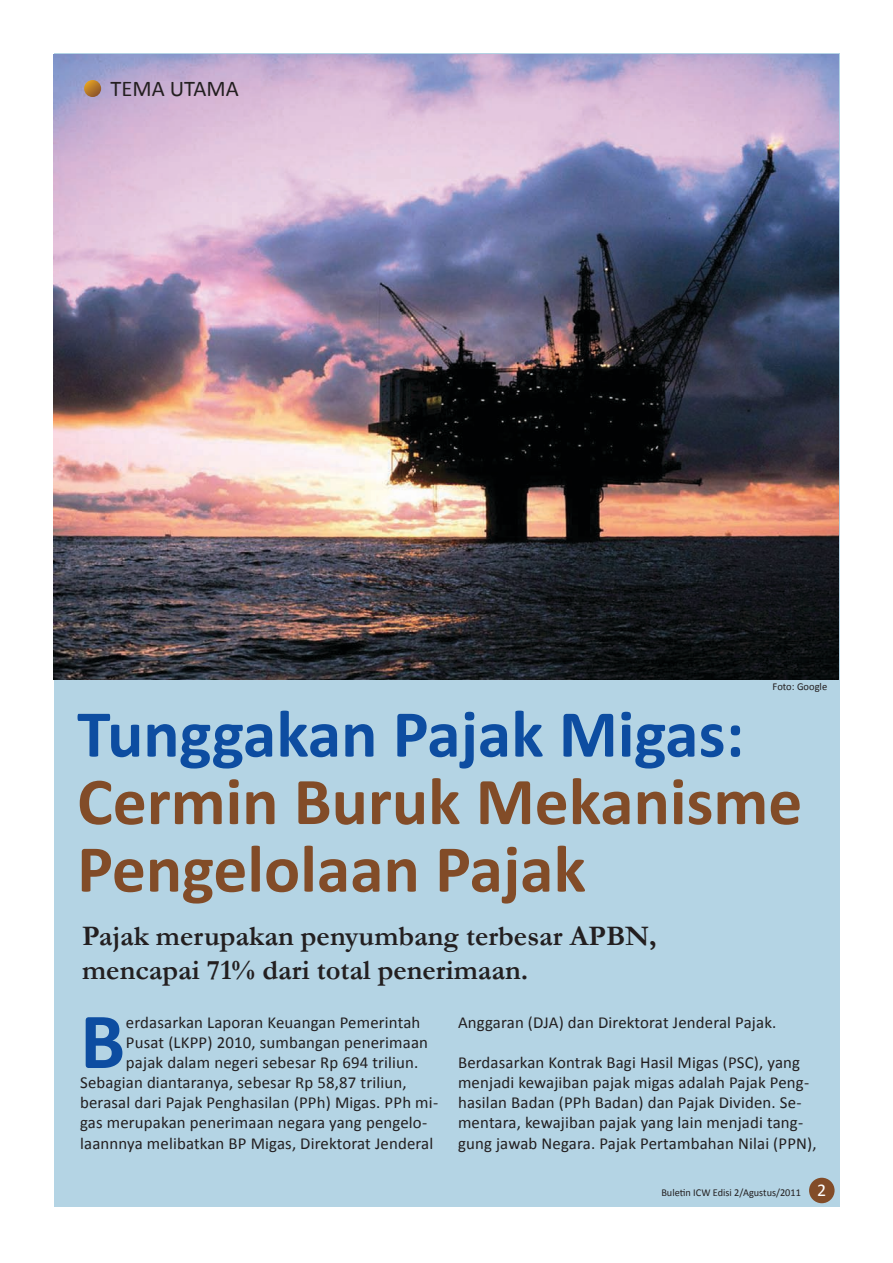
<style>
.page{position:relative;width:893px;height:1263px;background:#fff}
.page>*{position:absolute;margin:0;border:0;box-sizing:border-box;transform-origin:0 0}
.t1{font:700 80.25px "Calibri";color:#0d4da1}
.t2{font:700 67.5px/67.5px "Calibri";color:#824c28}
.t3{font:700 67.5px "Calibri";color:#0d4da1}
.t4{font:700 28.5px "Garamond";color:#231f20}
.t5{font:22.5px "Calibri";color:#231f20}
.t6{font:18px "Calibri";color:#fff}
.t7{font:16.8px/20.1px "Calibri";letter-spacing:.01em;color:#231f20}
.t8{font:10.5px "Calibri";color:#231f20}
</style>
<div class="page">
<div style="left:54px;top:53px;width:785px;height:1154px;background:#b4d4e4"></div>
<div style="left:809px;top:1178px;width:26px;height:25px;background:#824c28;border-radius:50%"></div>
<img style="left:54px;top:54px;width:785px;height:625px">
<svg style="left:84px;top:80px;width:17px;height:17px"></svg>
<p class="t5" style="left:111px;top:74px;width:130px">TEMA UTAMA</p>
<p class="t8" style="left:773px;top:680px;width:56px">Foto: Google</p>
<p class="t3" style="left:77px;top:692px;width:668px">Tunggakan Pajak Migas:</p>
<p class="t2" style="left:77px;top:765px;width:727px">Cermin Buruk Mekanisme<br>Pengelolaan Pajak</p>
<p class="t4" style="left:82px;top:916px;width:576px">Pajak merupakan penyumbang terbesar APBN,</p>
<p class="t4" style="left:82px;top:950px;width:447px">mencapai 71% dari total penerimaan.</p>
<p class="t1" style="left:80px;top:991px;width:47px">B</p>
<p class="t7" style="left:126px;top:1011px;width:296px">erdasarkan Laporan Keuangan Pemerintah</p>
<p class="t7" style="left:458px;top:1011px;width:320px">Anggaran (DJA) dan Direktorat Jenderal Pajak.</p>
<p class="t7" style="left:458px;top:1051px;width:360px">Berdasarkan Kontrak Bagi Hasil Migas (PSC), yang menjadi kewajiban pajak migas adalah Pajak Peng&shy;hasilan Badan (PPh Badan) dan Pajak Dividen. Se&shy;mentara, kewajiban pajak yang lain menjadi tang&shy;gung jawab Negara. Pajak Pertambahan Nilai (PPN),</p>
<p class="t7" style="left:126px;top:1031px;width:304px">Pusat (LKPP) 2010, sumbangan penerimaan</p>
<p class="t7" style="left:126px;top:1051px;width:294px">pajak dalam negeri sebesar Rp 694 triliun.</p>
<p class="t7" style="left:80px;top:1072px;width:328px">Sebagian diantaranya, sebesar Rp 58,87 triliun,</p>
<p class="t7" style="left:80px;top:1092px;width:359px">berasal dari Pajak Penghasilan (PPh) Migas. PPh mi-</p>
<p class="t7" style="left:80px;top:1112px;width:349px">gas merupakan penerimaan negara yang pengelo-</p>
<p class="t7" style="left:80px;top:1132px;width:355px">laannnya melibatkan BP Migas, Direktorat Jenderal</p>
<p class="t8" style="left:661px;top:1186px;width:141px">Buletin ICW Edisi 2/Agustus/2011</p>
<p class="t6" style="left:817px;top:1179px;width:11px">2</p>
</div>
